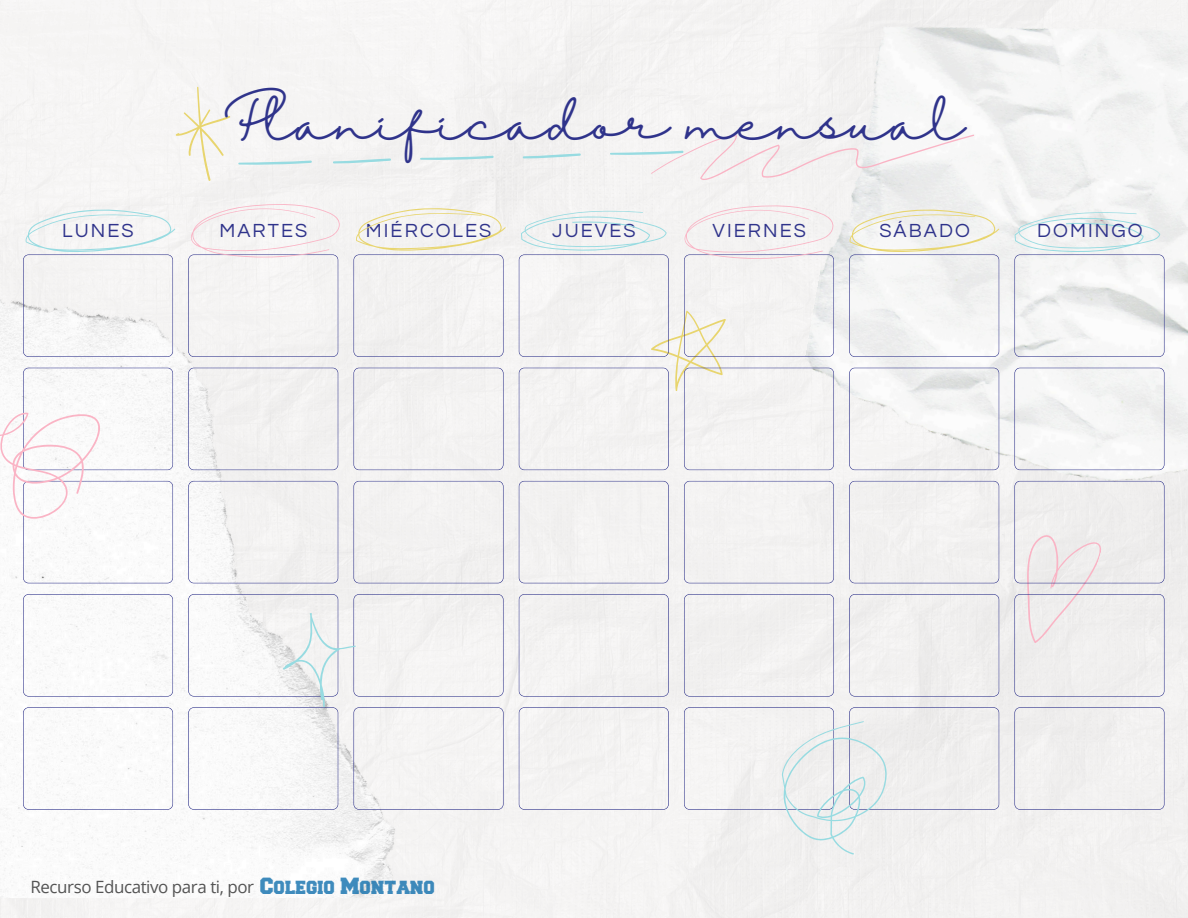
<style>
.page{position:relative;width:1188px;height:918px;background:#fff}
.page>*{position:absolute;margin:0;border:0;box-sizing:border-box;transform-origin:0 0}
.t1{font:49.43px "Halimun";color:#2f338b}
.t2{font:19.73px "Questrial";letter-spacing:.105em;color:#2f338b}
.t3{font:16.95px "Open Sans";letter-spacing:-.025em;color:#545454}
.s1{font-family:"Freshman";font-size:19.73px;color:#0066a8}
</style>
<div class="page">
<img style="left:792px;top:0;width:396px;height:500px">
<img style="left:0;top:254px;width:407px;height:643px">
<svg style="left:1014px;top:368px;width:151px;height:102px"></svg>
<div style="left:188px;top:368px;width:150px;height:102px;background:#f2f1f0"></div>
<div style="left:354px;top:368px;width:150px;height:102px;background:#f3f2f1"></div>
<svg style="left:849px;top:368px;width:150px;height:102px"></svg>
<svg style="left:188px;top:481px;width:150px;height:102px"></svg>
<div style="left:354px;top:481px;width:150px;height:102px;background:#f2f1f1"></div>
<div style="left:519px;top:481px;width:150px;height:102px;background:#f3f2f1"></div>
<div style="left:684px;top:481px;width:150px;height:102px;background:#f3f2f1"></div>
<div style="left:849px;top:481px;width:150px;height:102px;background:#f2f1f0"></div>
<svg style="left:23px;top:594px;width:150px;height:103px"></svg>
<div style="left:1005px;top:481px;width:160px;height:216px;background:#efeeed"></div>
<div style="left:519px;top:594px;width:150px;height:103px;background:#f3f2f1"></div>
<div style="left:684px;top:594px;width:150px;height:103px;background:#f1f0f0"></div>
<div style="left:849px;top:594px;width:150px;height:103px;background:#f0efef"></div>
<svg style="left:23px;top:707px;width:150px;height:103px"></svg>
<div style="left:1014px;top:707px;width:151px;height:103px;background:#f1f0ef"></div>
<div style="left:519px;top:707px;width:150px;height:103px;background:#f4f3f2"></div>
<svg style="left:188px;top:594px;width:316px;height:216px"></svg>
<svg style="left:176px;top:87px;width:55px;height:94px"></svg>
<svg style="left:849px;top:209px;width:151px;height:148px"></svg>
<svg style="left:1014px;top:212px;width:151px;height:145px"></svg>
<div style="left:354px;top:208px;width:152px;height:149px;background:#f3f2f1"></div>
<svg style="left:519px;top:205px;width:315px;height:265px"></svg>
<div style="left:188px;top:204px;width:153px;height:153px;background:#f5f4f3"></div>
<svg style="left:238px;top:135px;width:736px;height:46px"></svg>
<div style="left:684px;top:707px;width:315px;height:148px;background:#f1f0ef"></div>
<svg style="left:0;top:368px;width:173px;height:215px"></svg>
<svg style="left:23px;top:209px;width:153px;height:148px"></svg>
<p class="t1" style="left:222px;top:95px;width:745px">Planificador mensual</p>
<p class="t2" style="left:62px;top:221px;width:73px">LUNES</p>
<h2 class="t2" style="left:219px;top:221px;width:89px">MARTES</h2>
<p class="t2" style="left:366px;top:221px;width:127px">MIÉRCOLES</p>
<h2 class="t2" style="left:552px;top:221px;width:85px">JUEVES</h2>
<h1 class="t2" style="left:713px;top:221px;width:95px">VIERNES</h1>
<p class="t2" style="left:879px;top:221px;width:92px">SÁBADO</p>
<p class="t2" style="left:1037px;top:221px;width:107px">DOMINGO</p>
<p class="t3" style="left:31px;top:874px;width:406px">Recurso Educativo para ti, por <span class="s1">Colegio Montano</span></p>
</div>
